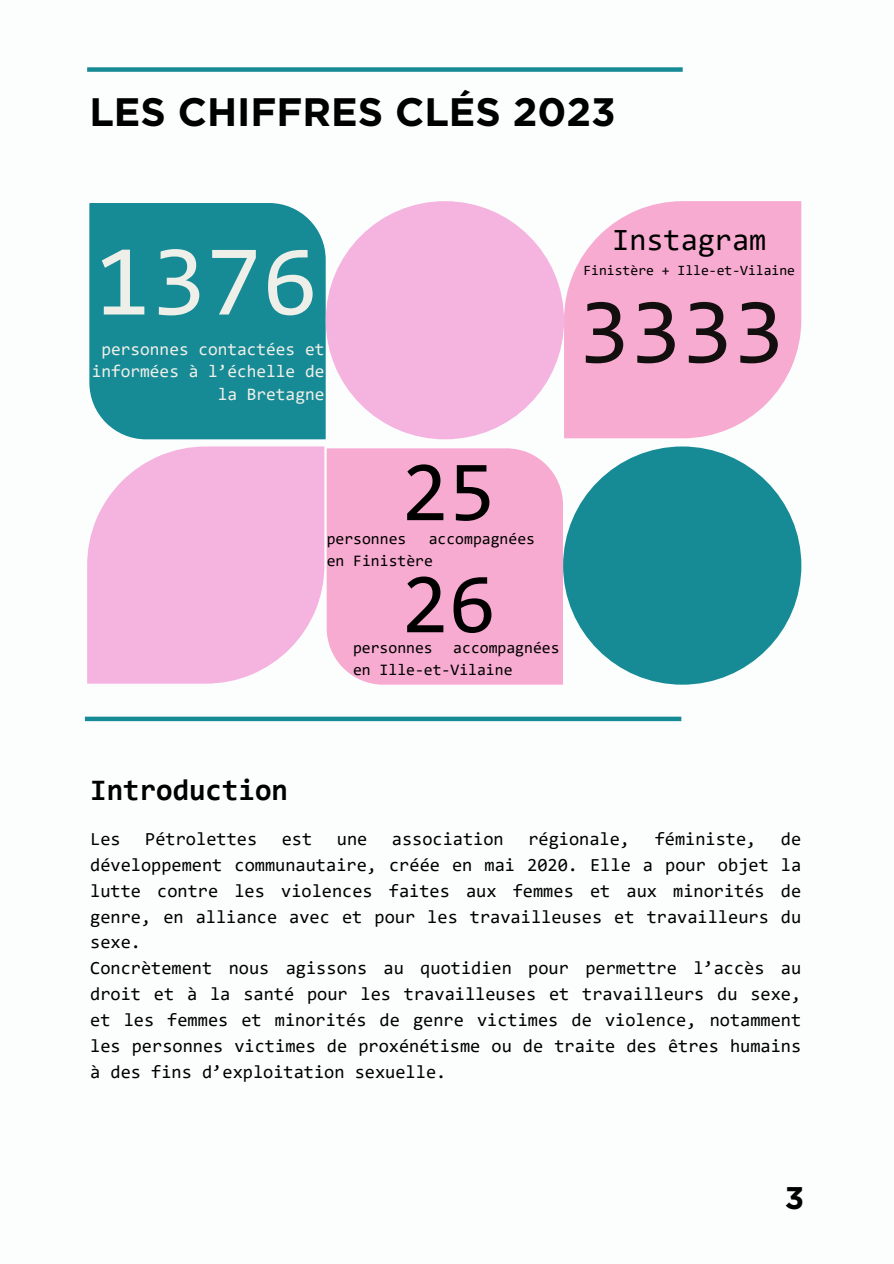
<style>
.page{position:relative;width:894px;height:1264px;background:#fff}
.page>*{position:absolute;margin:0;border:0;box-sizing:border-box;transform-origin:0 0}
.t1{font:101.1px "Consolas";color:#efefea}
.t2{font:93.6px "Consolas";color:#120f0e}
.t3{font:86.1px "Consolas";color:#000}
.t4{font:700 39.6px "Gotham";color:#000}
.t5{font:700 31.35px "Gotham";color:#000}
.t6{font:31.05px "Consolas";color:#000}
.t7{font:700 30px "Consolas";color:#000}
.t8{font:18.45px/25.8px "Consolas";color:#000}
.t9{font:17.55px/22.5px "Consolas";color:#efefea;text-align:right}
.t10{font:16.05px/22.5px "Consolas";color:#000}
.t11{font:14.25px "Consolas";color:#000}
</style>
<div class="page">
<div style="left:326px;top:448px;width:237px;height:236px;background:#f8abd0"></div>
<div style="left:89px;top:203px;width:237px;height:236px;background:#168b95"></div>
<div style="left:326px;top:201px;width:238px;height:238px;background:#f5b3df;border-radius:50%"></div>
<svg style="left:564px;top:201px;width:237px;height:237px;background:#f8b3d4"></svg>
<div style="left:563px;top:446px;width:238px;height:238px;background:#168b95;border-radius:50%"></div>
<svg style="left:87px;top:446px;width:237px;height:237px;background:#f5bbe2"></svg>
<div style="left:85px;top:716px;width:596px;height:5px;background:#168b95"></div>
<div style="left:87px;top:67px;width:595px;height:5px;background:#168b95"></div>
<h2 class="t4" style="left:89px;top:88px;width:528px">LES CHIFFRES CLÉS 2023</h2>
<p class="t1" style="left:95px;top:239px;width:224px">1376</p>
<p class="t9" style="left:92px;top:339px;width:234px">personnes contactées et informées à l’échelle de la Bretagne</p>
<h1 class="t3" style="left:401px;top:456px;width:96px">25</h1>
<p class="t10" style="left:326px;top:528px;width:210px;text-indent:102px">accompagnées en Finistère</p>
<p class="t10" style="left:326px;top:528px;width:81px">personnes</p>
<h5 class="t3" style="left:401px;top:568px;width:96px">26</h5>
<h5 class="t10" style="left:353px;top:637px;width:208px;text-indent:100px">accompagnées en Ille-et-Vilaine</h5>
<h5 class="t10" style="left:353px;top:637px;width:81px">personnes</h5>
<p class="t6" style="left:612px;top:227px;width:155px">Instagram</p>
<p class="t11" style="left:583px;top:264px;width:213px">Finistère + Ille-et-Vilaine</p>
<p class="t2" style="left:578px;top:293px;width:207px">3333</p>
<p class="t7" style="left:90px;top:778px;width:199px">Introduction</p>
<h1 class="t8" style="left:90px;top:827px;width:32px">Les</h1>
<h1 class="t8" style="left:145px;top:827px;width:113px">Pétrolettes</h1>
<h1 class="t8" style="left:282px;top:827px;width:32px">est</h1>
<h1 class="t8" style="left:337px;top:827px;width:32px">une</h1>
<h1 class="t8" style="left:392px;top:827px;width:113px">association</h1>
<h1 class="t8" style="left:528px;top:827px;width:103px">régionale,</h1>
<h1 class="t8" style="left:654px;top:827px;width:103px">féministe,</h1>
<h1 class="t8" style="left:90px;top:827px;width:712px;text-indent:690px">de développement communautaire, créée en mai 2020. Elle a pour objet la lutte contre les violences faites aux femmes et aux minorités de genre, en alliance avec et pour les travailleuses et travailleurs du sexe.<br>Concrètement nous agissons au quotidien pour permettre l’accès au droit et à la santé pour les travailleuses et travailleurs du sexe, et les femmes et minorités de genre victimes de violence, notamment les personnes victimes de proxénétisme ou de traite des êtres humains à des fins d’exploitation sexuelle.</h1>
<h4 class="t5" style="left:784px;top:1178px;width:21px">3</h4>
</div>
